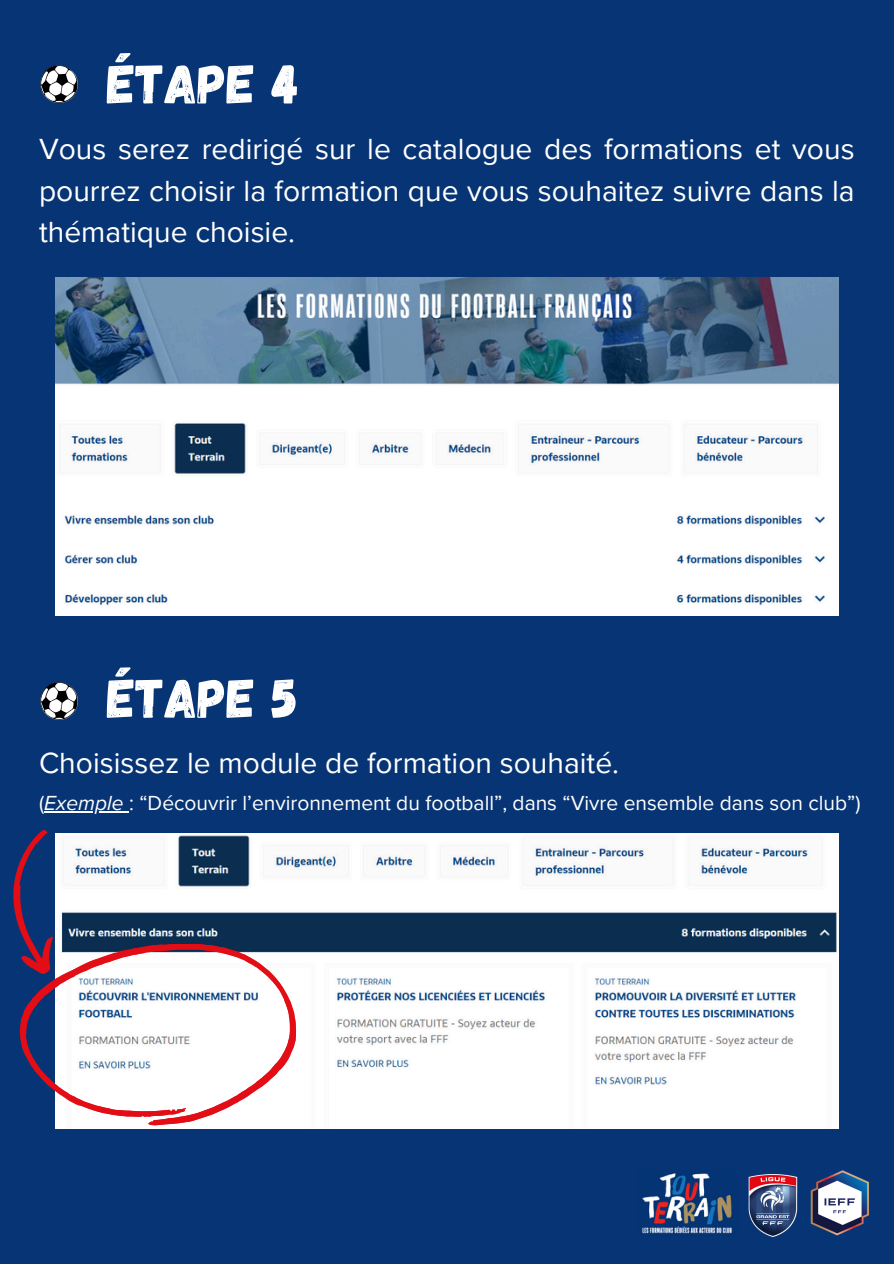
<style>
.page{position:relative;width:894px;height:1264px;background:#fff}
.page>*{position:absolute;margin:0;border:0;box-sizing:border-box;transform-origin:0 0}
.t1{font:54.9px "Gagalin";color:#fff}
.t2{font:30px/41.7px "Proxima Nova";color:#fff;text-align:justify}
.t3{font:21px "Proxima Nova";color:#fff}
.s1{font-style:italic}
</style>
<div class="page">
<div style="left:0;top:0;width:893px;height:1263px;background:#073474"></div>
<svg style="left:40px;top:65px;width:38px;height:38px"></svg>
<svg style="left:40px;top:682px;width:38px;height:38px"></svg>
<img style="left:55px;top:278px;width:783px;height:337px">
<img style="left:55px;top:833px;width:783px;height:294px">
<hr style="left:44px;top:811px;width:85px;height:1px;background:#fff">
<svg style="left:21px;top:944px;width:275px;height:181px;background:#d8cbd4"></svg>
<svg style="left:13px;top:830px;width:46px;height:147px"></svg>
<img style="left:810px;top:1170px;width:59px;height:66px">
<img style="left:748px;top:1174px;width:49px;height:63px">
<img style="left:642px;top:1173px;width:90px;height:61px">
<h2 class="t1" style="left:107px;top:48px;width:193px">ÉTAPE 4</h2>
<p class="t2" style="left:39px;top:129px;width:816px">Vous serez redirigé sur le catalogue des formations et vous pourrez choisir la formation que vous souhaitez suivre dans la thématique choisie.</p>
<p class="t1" style="left:107px;top:662px;width:192px">ÉTAPE 5</p>
<h1 class="t2" style="left:39px;top:743px;width:581px">Choisissez le module de formation souhaité.</h1>
<p class="t3" style="left:39px;top:791px;width:822px">(<span class="s1">Exemple</span> : “Découvrir l’environnement du football”, dans “Vivre ensemble dans son club”)</p>
</div>
